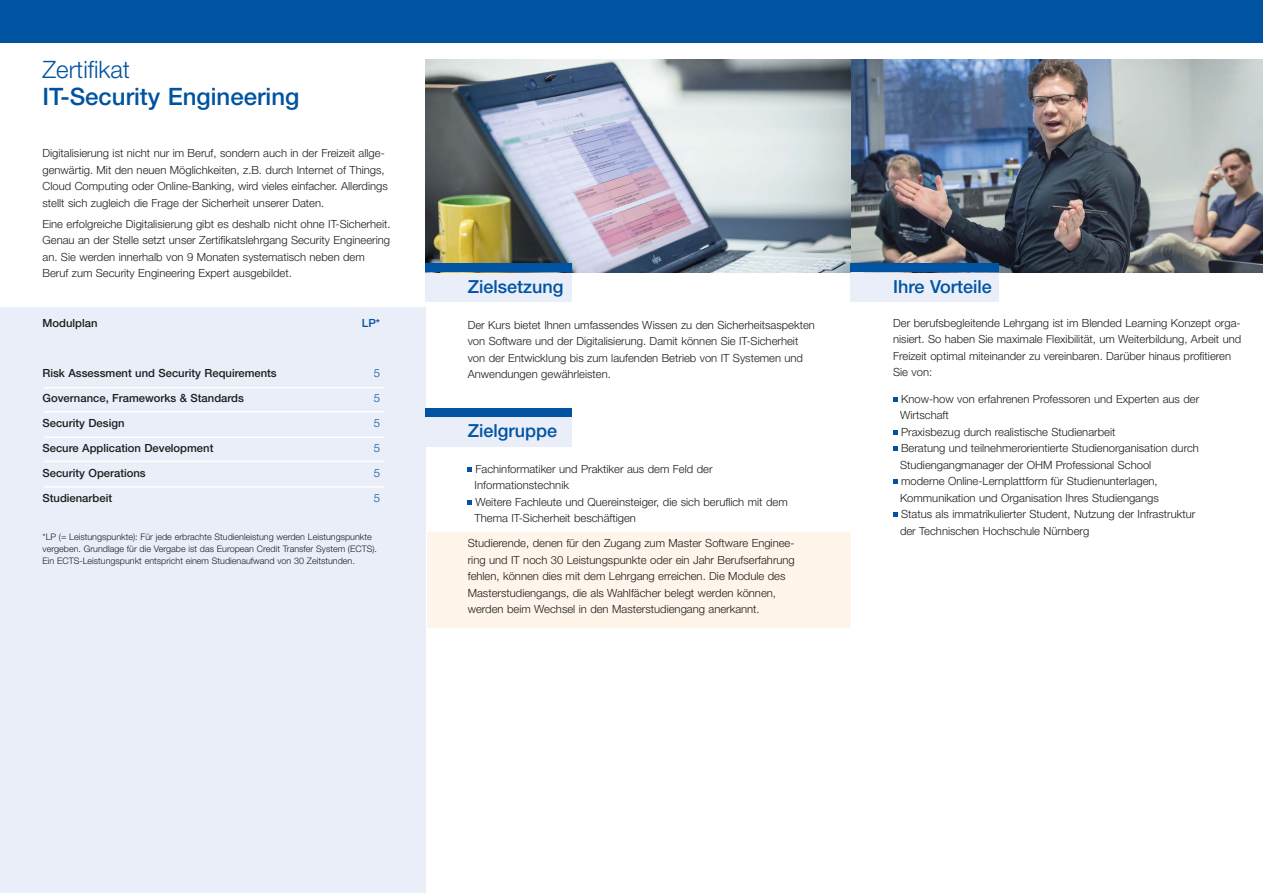
<style>
.page{position:relative;width:1263px;height:893px;background:#fff}
.page>*{position:absolute;margin:0;border:0;box-sizing:border-box;transform-origin:0 0}
.t1{font:500 24px "Helvetica Neue";color:#0053a1}
.t2{font:300 24px "Helvetica Neue";color:#0053a1}
.t3{font:500 18px "Helvetica Neue";color:#0053a1}
.t4{font:300 11.25px/16.5px "Helvetica Neue";color:#1d1d1b}
.t5{font:500 11.25px "Helvetica Neue";color:#1d1d1b}
.t6{font:300 11.25px "Helvetica Neue";color:#0053a1}
.t7{font:500 11.25px "Helvetica Neue";color:#0053a1}
.t8{font:300 9px/12px "Helvetica Neue";color:#1d1d1b}
</style>
<div class="page">
<div style="left:0;top:307px;width:425px;height:586px;background:#e9eef9"></div>
<div style="left:427px;top:533px;width:423px;height:95px;background:#fff5eb"></div>
<div style="left:425px;top:272px;width:147px;height:30px;background:#e9eef9"></div>
<div style="left:426px;top:417px;width:146px;height:30px;background:#e9eef9"></div>
<div style="left:850px;top:272px;width:149px;height:30px;background:#e9eef9"></div>
<svg style="left:468px;top:467px;width:4px;height:4px"></svg>
<svg style="left:468px;top:500px;width:4px;height:4px"></svg>
<svg style="left:893px;top:397px;width:5px;height:4px"></svg>
<svg style="left:893px;top:430px;width:5px;height:4px"></svg>
<svg style="left:893px;top:446px;width:5px;height:5px"></svg>
<svg style="left:893px;top:479px;width:5px;height:5px"></svg>
<svg style="left:893px;top:512px;width:5px;height:5px"></svg>
<img style="left:850px;top:60px;width:413px;height:212px">
<img style="left:425px;top:60px;width:425px;height:212px">
<div style="left:0;top:0;width:1263px;height:43px;background:#0053a1"></div>
<div style="left:425px;top:264px;width:147px;height:8px;background:#0053a1"></div>
<div style="left:850px;top:264px;width:149px;height:8px;background:#0053a1"></div>
<hr style="left:44px;top:387px;width:340px;height:1px;background:#fff">
<hr style="left:44px;top:411px;width:340px;height:1px;background:#fff">
<hr style="left:44px;top:437px;width:340px;height:1px;background:#fff">
<hr style="left:44px;top:461px;width:340px;height:1px;background:#fff">
<hr style="left:44px;top:486px;width:340px;height:2px;background:#fff">
<div style="left:425px;top:408px;width:147px;height:9px;background:#0053a1"></div>
<h1 class="t2" style="left:43px;top:55px;width:89px">Zertifikat</h1>
<h1 class="t1" style="left:43px;top:83px;width:258px">IT-Security Engineering</h1>
<p class="t4" style="left:43px;top:145px;width:347px">Digitalisierung ist nicht nur im Beruf, sondern auch in der Freizeit allge&shy;genwärtig. Mit den neuen Möglichkeiten, z.B. durch Internet of Things, Cloud Computing oder Online-Banking, wird vieles einfacher. Allerdings stellt sich zugleich die Frage der Sicherheit unserer Daten.</p>
<p class="t4" style="left:43px;top:215px;width:350px">Eine erfolgreiche Digitalisierung gibt es deshalb nicht ohne IT-Sicherheit.<br>Genau an der Stelle setzt unser Zertifikatslehrgang Security Engineering an. Sie werden innerhalb von 9 Monaten systematisch neben dem Beruf zum Security Engineering Expert ausgebildet.</p>
<p class="t5" style="left:43px;top:317px;width:57px">Modulplan</p>
<p class="t7" style="left:362px;top:317px;width:20px">LP*</p>
<p class="t5" style="left:43px;top:367px;width:236px">Risk Assessment und Security Requirements</p>
<p class="t6" style="left:374px;top:366px;width:8px">5</p>
<p class="t5" style="left:43px;top:392px;width:203px">Governance, Frameworks &amp; Standards</p>
<p class="t6" style="left:374px;top:391px;width:8px">5</p>
<p class="t5" style="left:43px;top:417px;width:84px">Security Design</p>
<p class="t6" style="left:374px;top:416px;width:8px">5</p>
<p class="t5" style="left:43px;top:442px;width:172px">Secure Application Development</p>
<p class="t6" style="left:374px;top:441px;width:8px">5</p>
<p class="t5" style="left:43px;top:467px;width:105px">Security Operations</p>
<p class="t6" style="left:374px;top:466px;width:8px">5</p>
<p class="t5" style="left:43px;top:492px;width:71px">Studienarbeit</p>
<p class="t6" style="left:374px;top:491px;width:8px">5</p>
<p class="t8" style="left:43px;top:531px;width:336px">*LP (= Leistungspunkte): Für jede erbrachte Studienleistung werden Leistungspunkte vergeben. Grundlage für die Vergabe ist das European Credit Transfer System (ECTS).<br>Ein ECTS-Leistungspunkt entspricht einem Studienaufwand von 30 Zeitstunden.</p>
<h2 class="t3" style="left:468px;top:276px;width:97px">Zielsetzung</h2>
<h2 class="t3" style="left:893px;top:276px;width:100px">Ihre Vorteile</h2>
<p class="t4" style="left:468px;top:316px;width:349px">Der Kurs bietet Ihnen umfassendes Wissen zu den Sicherheitsaspekten von Software und der Digitalisierung. Damit können Sie IT-Sicherheit von der Entwicklung bis zum laufenden Betrieb von IT Systemen und Anwendungen gewährleisten.</p>
<h2 class="t3" style="left:468px;top:420px;width:91px">Zielgruppe</h2>
<p class="t4" style="left:475px;top:460px;width:315px">Fachinformatiker und Praktiker aus dem Feld der Informationstechnik<br>Weitere Fachleute und Quereinsteiger, die sich beruflich mit dem Thema IT-Sicherheit beschäftigen</p>
<p class="t4" style="left:468px;top:535px;width:329px">Studierende, denen für den Zugang zum Master Software Enginee&shy;ring und IT noch 30 Leistungspunkte oder ein Jahr Berufserfahrung fehlen, können dies mit dem Lehrgang erreichen. Die Module des Masterstudiengangs, die als Wahlfächer belegt werden können, werden beim Wechsel in den Masterstudiengang anerkannt.</p>
<p class="t4" style="left:893px;top:314px;width:350px">Der berufsbegleitende Lehrgang ist im Blended Learning Konzept orga&shy;nisiert. So haben Sie maximale Flexibilität, um Weiterbildung, Arbeit und Freizeit optimal miteinander zu vereinbaren. Darüber hinaus profitieren Sie von:</p>
<p class="t4" style="left:900px;top:390px;width:301px">Know-how von erfahrenen Professoren und Experten aus der Wirtschaft<br>Praxisbezug durch realistische Studienarbeit<br>Beratung und teilnehmerorientierte Studienorganisation durch Studiengangmanager der OHM Professional School<br>moderne Online-Lernplattform für Studienunterlagen, Kommunikation und Organisation Ihres Studiengangs<br>Status als immatrikulierter Student, Nutzung der Infrastruktur der Technischen Hochschule Nürnberg</p>
</div>
